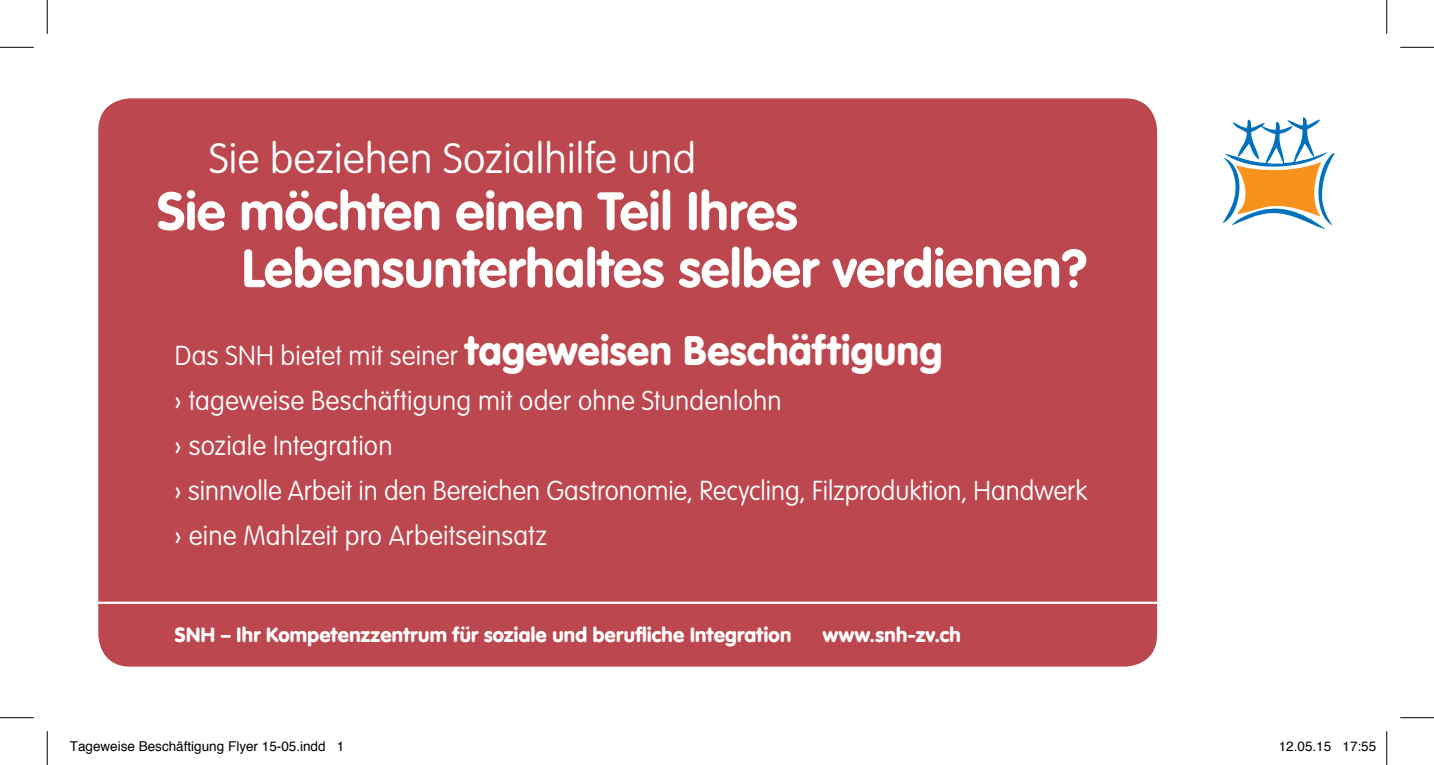
<style>
.page{position:relative;width:1434px;height:765px;background:#fff}
.page>*{position:absolute;margin:0;border:0;box-sizing:border-box;transform-origin:0 0}
.t1{font:700 52.88px/57.1px "VAG Rounded";letter-spacing:.005em;color:#fff}
.t2{font:100 41.85px "VAG Rounded";letter-spacing:.005em;color:#fff}
.t3{font:900 40.5px "VAG Rounded";letter-spacing:.015em;color:#fff}
.t4{font:100 27px/45px "VAG Rounded";letter-spacing:.005em;color:#fff}
.t5{font:900 20.25px "VAG Rounded";letter-spacing:.015em;color:#fff}
.t6{font:13.5px "Helvetica";color:#000}
.s1{font-weight:100;font-size:27px}
.s2{font-weight:300}
</style>
<div class="page">
<div style="left:98px;top:98px;width:1059px;height:568px;background:#bd474e;border-radius:32px"></div>
<hr style="left:86px;top:601px;width:1184px;height:2px;background:#fff">
<svg style="left:1222px;top:117px;width:112px;height:112px"></svg>
<hr style="left:0;top:47px;width:34px;height:1px;background:#000">
<hr style="left:1400px;top:47px;width:34px;height:1px;background:#000">
<hr style="left:0;top:717px;width:34px;height:1px;background:#000">
<hr style="left:1400px;top:717px;width:34px;height:1px;background:#000">
<hr style="left:47px;top:0;width:1px;height:34px;background:#000">
<hr style="left:47px;top:730px;width:1px;height:34px;background:#000">
<hr style="left:1386px;top:0;width:1px;height:34px;background:#000">
<hr style="left:1386px;top:730px;width:1px;height:34px;background:#000">
<h2 class="t2" style="left:209px;top:134px;width:488px">Sie beziehen Sozialhilfe und</h2>
<h1 class="t1" style="left:242px;top:182px;width:847px;text-indent:-85px">Sie möchten einen Teil Ihres<br>Lebensunterhaltes selber verdienen?</h1>
<h3 class="t3" style="left:175px;top:326px;width:769px"><span class="s1">Das SNH bietet mit seiner</span> tageweisen Beschäftigung</h3>
<p class="t4" style="left:175px;top:378px;width:914px"><span class="s2">›</span> tageweise Beschäftigung mit oder ohne Stundenlohn<br><span class="s2">›</span> soziale Integration<br><span class="s2">›</span> sinnvolle Arbeit in den Bereichen Gastronomie, Recycling, Filzproduktion, Handwerk <span class="s2">›</span> eine Mahlzeit pro Arbeitseinsatz</p>
<p class="t5" style="left:175px;top:622px;width:618px">SNH – Ihr Kompetenzzentrum für soziale und berufliche Integration</p>
<p class="t5" style="left:823px;top:622px;width:139px">www.snh-zv.ch</p>
<p class="t6" style="left:70px;top:736px;width:276px">Tageweise Beschäftigung Flyer 15-05.indd 1</p>
<p class="t6" style="left:1279px;top:736px;width:99px">12.05.15 17:55</p>
</div>
